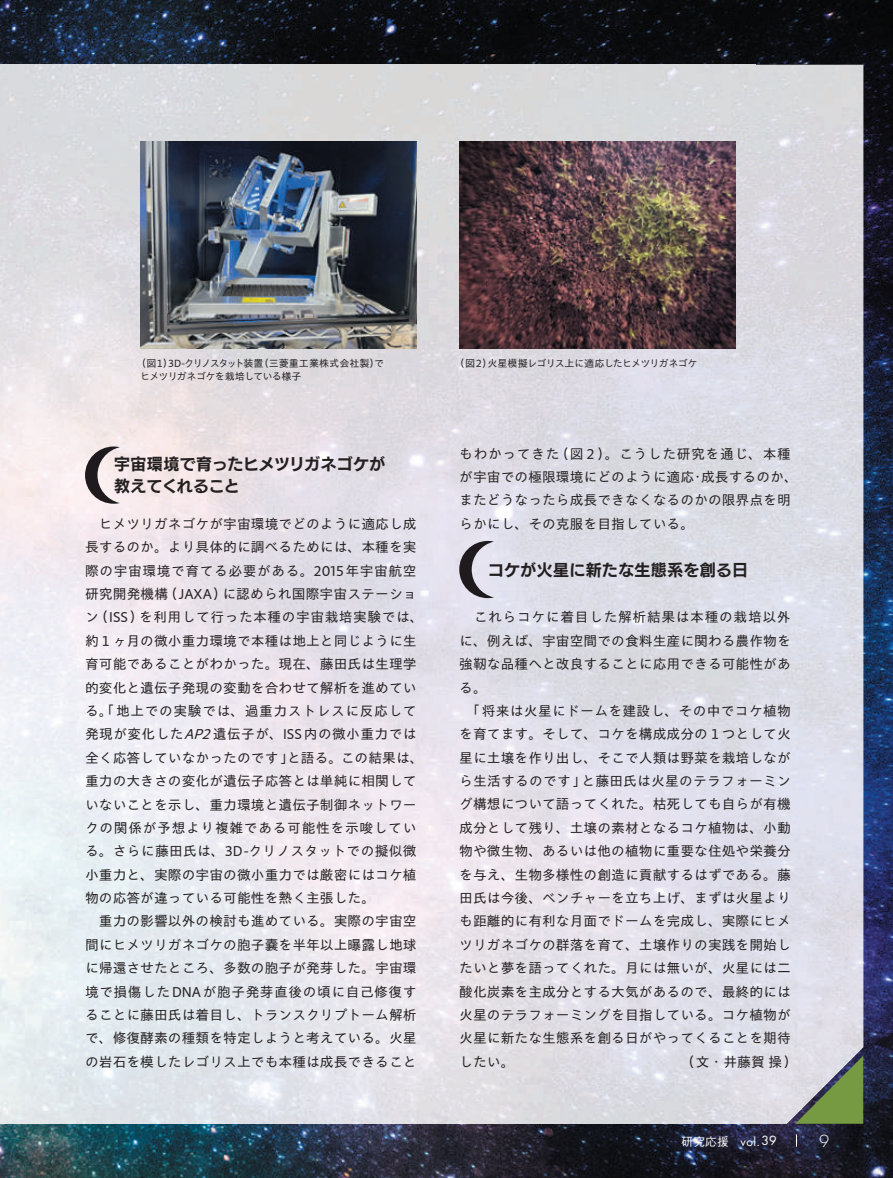
<style>
.page{position:relative;width:893px;height:1178px;background:#fff}
.page>*{position:absolute;margin:0;border:0;box-sizing:border-box;transform-origin:0 0}
.t1{font:300 18.3px "Futura PT";color:#fff}
.t2{font:15.9px/22.4px "New Rodin Pro N B";letter-spacing:.02em;color:#231f20}
.t3{font:13.8px/23.4px "P Aoto Gothic Std N";color:#231f20}
.t4{font:13.8px "P Aoto Gothic Std N";letter-spacing:.045em;color:#231f20}
.t5{font:13.8px/23.4px "P Aoto Gothic Std N";letter-spacing:.035em;color:#231f20}
.t6{font:13.8px "P Aoto Gothic Std N";letter-spacing:.02em;color:#231f20}
.t7{font:italic 13.8px "P Aoto Gothic Std N";color:#231f20}
.t8{font:11.7px "Futura";color:#fff}
.t9{font:500 11.7px "Gothic BBB Pro";color:#fff}
.t10{font:10.05px/13.8px "P Aoto Gothic Std N";letter-spacing:-.06em;color:#231f20}
.t11{font:10.05px "P Aoto Gothic Std N";color:#231f20}
.t12{font:10.05px "P Aoto Gothic Std N";letter-spacing:-.155em;color:#231f20}
.s1{font-style:italic}
.s2{font-size:12.3px}
</style>
<div class="page">
<img style="left:0;top:0;width:893px;height:1178px">
<img style="left:0;top:65px;width:863px;height:1059px">
<svg style="left:795px;top:1056px;width:68px;height:68px;background:#96a782"></svg>
<svg style="left:796px;top:1134px;width:1px;height:13px"></svg>
<svg style="left:459px;top:541px;width:35px;height:57px;background:#9f9ca5"></svg>
<svg style="left:85px;top:446px;width:35px;height:58px"></svg>
<img style="left:459px;top:142px;width:276px;height:206px">
<img style="left:141px;top:142px;width:276px;height:206px">
<p class="t10" style="left:140px;top:357px;width:163px;text-indent:-4px">（図<br>ヒメツリガネゴケを栽培している様子</p>
<p class="t12" style="left:163px;top:356px;width:102px">D3） -クリノスタット装置</p>
<p class="t11" style="left:259px;top:356px;width:127px">（三菱重工業株式会社製で）</p>
<p class="t10" style="left:155px;top:357px;width:12px">１</p>
<p class="t2" style="left:114px;top:451px;width:273px">宇宙環境で育ったヒメツリガネゴケが教えてくれること</p>
<p class="t3" style="left:85px;top:513px;width:333px;text-align:right">　ヒメツリガネゴケが宇宙環境でどのように適応し成長するのか。より具体的に調べるためには、本種を実際の宇宙環境で育てる必要がある。2015年宇宙航空に認められ国際宇宙ステーショ</p>
<p class="t3" style="left:163px;top:583px;width:66px">（JAXA）</p>
<p class="t5" style="left:139px;top:583px;width:286px;text-indent:-54px">研究開発機構<br>を利用して行った本種の宇宙栽培実験では、</p>
<p class="t3" style="left:94px;top:607px;width:52px">（ISS）</p>
<p class="t3" style="left:85px;top:607px;width:333px">ン<br>約１ヶ月の微小重力環境で本種は地上と同じように生育可能であることがわかった。現在、藤田氏は生理学的変化と遺伝子発現の変動を合わせて解析を進めている。「地上での実験では、過重力ストレスに反応して発現が変化した<span class="s1">AP</span> 遺伝子が、ISS内の微小重力では</p>
<p class="t7" style="left:202px;top:725px;width:15px">2</p>
<p class="t3" style="left:287px;top:747px;width:138px">と語る。この結果は、</p>
<p class="t3" style="left:85px;top:747px;width:333px">全く応答していなかったのです」<br>重力の大きさの変化が遺伝子応答とは単純に相関していないことを示し、重力環境と遺伝子制御ネットワークの関係が予想より複雑である可能性を示唆している。さらに藤田氏は、 D3 -クリノスタットでの擬似微小重力と、実際の宇宙の微小重力では厳密にはコケ植物の応答が違っている可能性を熱く主張した。<br>　重力の影響以外の検討も進めている。実際の宇宙空間にヒメツリガネゴケの胞子嚢を半年以上曝露し地球に帰還させたところ、多数の胞子が発芽した。宇宙環境で損傷したDNAが胞子発芽直後の頃に自己修復することに藤田氏は着目し、トランスクリプトーム解析で、修復酵素の種類を特定しようと考えている。火星の岩石を模したレゴリス上でも本種は成長できること</p>
<p class="t10" style="left:487px;top:357px;width:212px">火星模擬レゴリス上に適応したヒメツリガネゴケ</p>
<p class="t10" style="left:454px;top:357px;width:40px">（図2）</p>
<p class="t4" style="left:554px;top:444px;width:238px">（図２）。こうした研究を通じ、本種</p>
<p class="t4" style="left:459px;top:444px;width:102px">もわかってきた</p>
<p class="t3" style="left:459px;top:466px;width:333px">が宇宙での極限環境にどのように適応<br>またどうなったら成長できなくなるのかの限界点を明らかにし、その克服を目指している。</p>
<p class="t3" style="left:701px;top:466px;width:98px">成長するのか、</p>
<p class="t3" style="left:691px;top:466px;width:15px">・</p>
<p class="t2" style="left:488px;top:557px;width:262px">コケが火星に新たな生態系を創る日</p>
<p class="t4" style="left:459px;top:608px;width:333px">　これらコケに着目した解析結果は本種の栽培以外</p>
<p class="t3" style="left:459px;top:630px;width:333px">に、例えば、宇宙空間での食料生産に関わる農作物を</p>
<p class="t3" style="left:459px;top:653px;width:333px">強靭な品種へと改良することに応用できる可能性があ</p>
<p class="t3" style="left:459px;top:677px;width:29px">る。</p>
<p class="t6" style="left:459px;top:701px;width:333px">　「将来は火星にドームを建設し、その中でコケ植物</p>
<p class="t3" style="left:459px;top:724px;width:333px">を育てます。そして、コケを構成成分の１つとして火</p>
<p class="t3" style="left:459px;top:747px;width:333px">星に土壌を作り出し、そこで人類は野菜を栽培しなが</p>
<p class="t3" style="left:581px;top:770px;width:211px">と藤田氏は火星のテラフォーミン</p>
<p class="t3" style="left:459px;top:770px;width:129px">ら生活するのです」</p>
<p class="t3" style="left:459px;top:794px;width:333px">グ構想について語ってくれた。枯死しても自らが有機</p>
<p class="t3" style="left:459px;top:817px;width:333px">成分として残り、土壌の素材となるコケ植物は、小動</p>
<p class="t3" style="left:459px;top:840px;width:333px">物や微生物、あるいは他の植物に重要な住処や栄養分</p>
<p class="t3" style="left:459px;top:864px;width:333px">を与え、生物多様性の創造に貢献するはずである。藤</p>
<p class="t3" style="left:459px;top:887px;width:333px">田氏は今後、ベンチャーを立ち上げ、まずは火星より</p>
<p class="t3" style="left:459px;top:911px;width:333px">も距離的に有利な月面でドームを完成し、実際にヒメ</p>
<p class="t3" style="left:459px;top:934px;width:333px">ツリガネゴケの群落を育て、土壌作りの実践を開始し</p>
<p class="t3" style="left:459px;top:957px;width:333px">たいと夢を語ってくれた。月には無いが、火星には二</p>
<p class="t3" style="left:459px;top:981px;width:333px">酸化炭素を主成分とする大気があるので、最終的には</p>
<p class="t3" style="left:459px;top:1004px;width:333px">火星のテラフォーミングを目指している。コケ植物が</p>
<p class="t3" style="left:459px;top:1028px;width:333px">火星に新たな生態系を創る日がやってくることを期待</p>
<p class="t3" style="left:680px;top:1051px;width:119px">（文・井藤賀操(</p>
<p class="t3" style="left:459px;top:1051px;width:57px">したい。</p>
<p class="t9" style="left:682px;top:1132px;width:49px">研究応援</p>
<p class="t8" style="left:741px;top:1134px;width:38px">vol.<span class="s2">39</span></p>
<h1 class="t1" style="left:819px;top:1130px;width:12px">9</h1>
</div>
